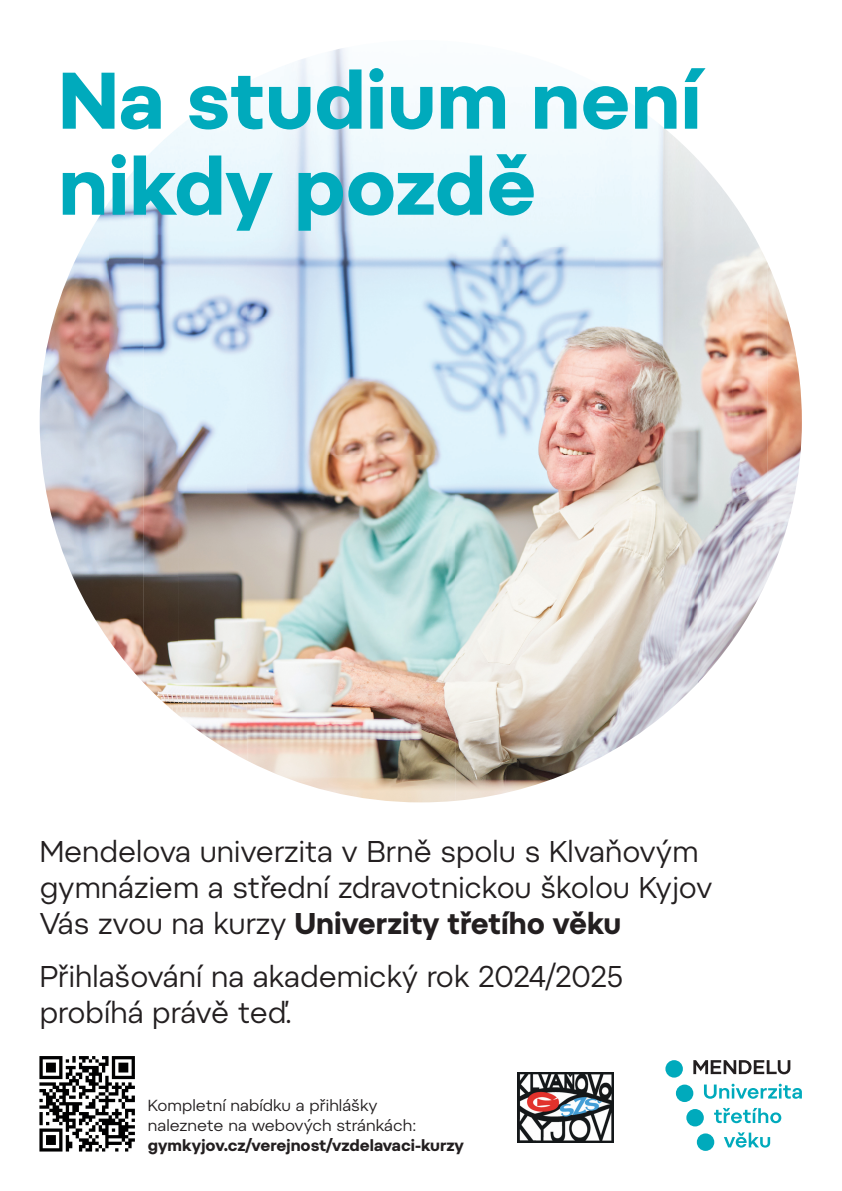
<style>
.page{position:relative;width:842px;height:1191px;background:#fff}
.page>*{position:absolute;margin:0;border:0;box-sizing:border-box;transform-origin:0 0}
.t1{font:700 80px/86px "Pepi";color:#00aabc}
.t2{font:30px/36px "Pepi";color:#231f20;scale:.96 1}
.t3{font:16px/20px "Pepi";color:#231f20}
.t4{font:700 16px "Pepi";color:#231f20}
.s1{font-weight:700}
</style>
<div class="page">
<div style="left:686px;top:1109px;width:18px;height:17px;background:#00aabc;border-radius:50%"></div>
<div style="left:697px;top:1133px;width:17px;height:17px;background:#00aabc;border-radius:50%"></div>
<div style="left:665px;top:1060px;width:18px;height:17px;background:#00aabc;border-radius:50%"></div>
<div style="left:676px;top:1084px;width:17px;height:18px;background:#00aabc;border-radius:50%"></div>
<svg style="left:693px;top:1060px;width:97px;height:14px"></svg>
<svg style="left:704px;top:1083px;width:98px;height:16px"></svg>
<svg style="left:714px;top:1108px;width:67px;height:15px"></svg>
<svg style="left:724px;top:1132px;width:46px;height:15px"></svg>
<img style="left:517px;top:1072px;width:96px;height:70px">
<svg style="left:39px;top:1056px;width:96px;height:95px"></svg>
<img style="left:248px;top:48px;width:207px;height:754px">
<img style="left:455px;top:99px;width:139px;height:702px">
<img style="left:178px;top:85px;width:70px;height:676px">
<img style="left:594px;top:95px;width:69px;height:666px">
<img style="left:144px;top:128px;width:34px;height:587px">
<img style="left:663px;top:127px;width:35px;height:588px">
<img style="left:109px;top:160px;width:35px;height:523px">
<img style="left:698px;top:160px;width:35px;height:523px">
<img style="left:74px;top:202px;width:35px;height:438px">
<img style="left:732px;top:202px;width:35px;height:438px">
<img style="left:40px;top:263px;width:34px;height:317px">
<img style="left:767px;top:262px;width:35px;height:318px">
<h1 class="t1" style="left:58px;top:56px;width:645px">Na studium není nikdy pozdě</h1>
<p class="t2" style="left:40px;top:833px;width:702px">Mendelova univerzita v Brně spolu s Klvaňovým gymnáziem a střední zdravotnickou školou Kyjov<br>Vás zvou na kurzy <span class="s1">Univerzity třetího věku</span></p>
<p class="t2" style="left:40px;top:958px;width:609px">Přihlašování na akademický rok 2024/2025 probíhá právě teď.</p>
<p class="t3" style="left:148px;top:1095px;width:270px">Kompletní nabídku a přihlášky naleznete na webových stránkách:</p>
<p class="t4" style="left:148px;top:1135px;width:318px">gymkyjov.cz/verejnost/vzdelavaci-kurzy</p>
</div>
